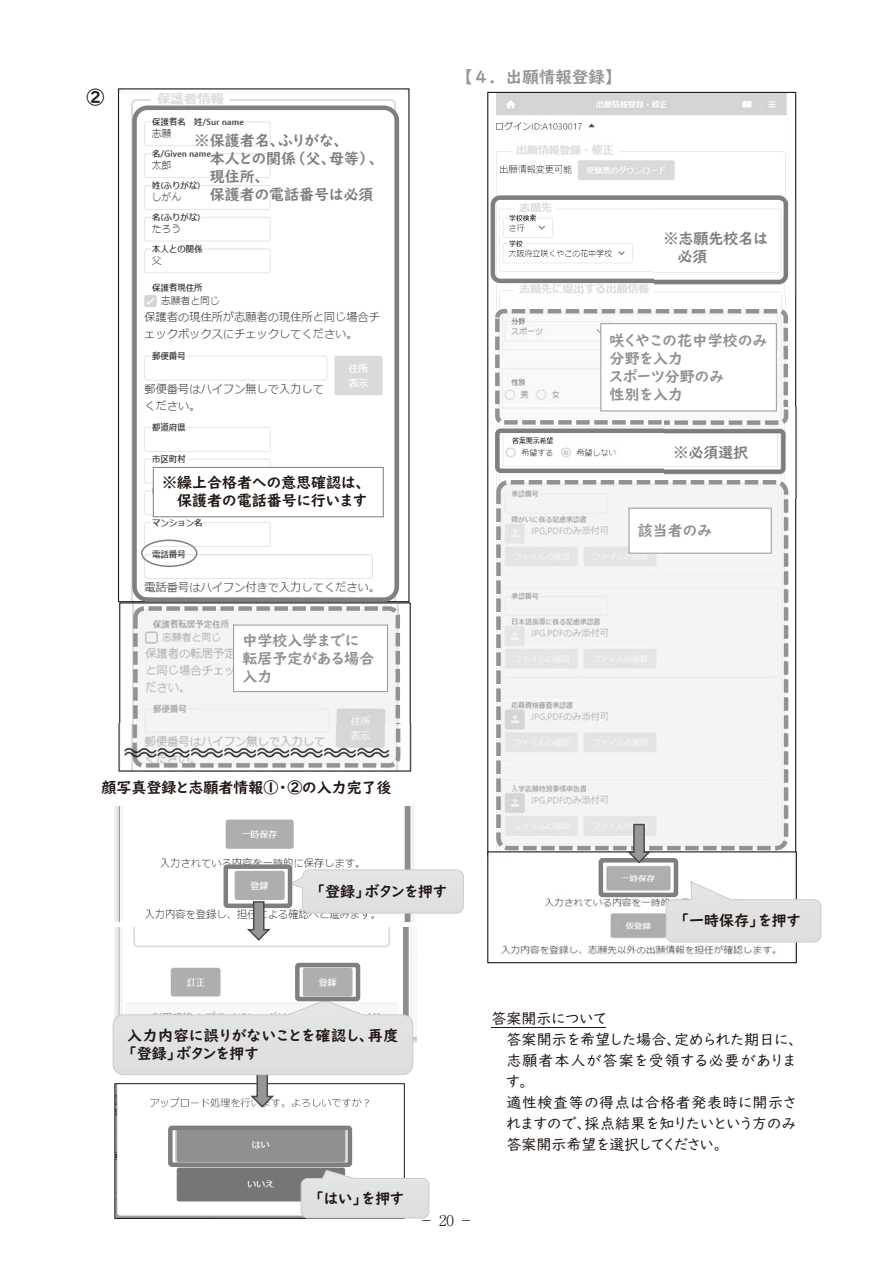
<style>
.page{position:relative;width:893px;height:1263px;background:#fff}
.page>*{position:absolute;margin:0;border:0;box-sizing:border-box;transform-origin:0 0}
.t1{font:18px "UD Digi Kyokasho NK B";color:#231916}
.t2{font:16.5px "UD Digi Kyokasho N B";color:#959596}
.t3{font:15px/21px "UD Digi Kyokasho NK R";letter-spacing:.02em;color:#231916}
.t4{font:15px/18px "UD Digi Kyokasho NK B";color:#231916;text-align:right}
.t5{font:15px/18px "UD Digi Kyokasho NK B";color:#7f7f7f}
.t6{font:15px/18px "UD Digi Kyokasho NK B";color:#929292}
.t7{font:15px/18px "UD Digi Kyokasho NK B";letter-spacing:.03em;color:#231916}
.t8{font:300 14.85px "Ryumin Pr 6 N";color:#231916}
</style>
<div class="page">
<img style="left:496px;top:94px;width:293px;height:757px">
<div style="left:491px;top:195px;width:297px;height:88px;border:4px solid #7f7f7f;border-radius:7px"></div>
<img style="left:655px;top:202px;width:142px;height:91px">
<img style="left:500px;top:314px;width:283px;height:106px">
<div style="left:495px;top:309px;width:293px;height:116px;border:4px dashed #929292;border-radius:6px"></div>
<div style="left:495px;top:428px;width:290px;height:45px;border:4px solid #7f7f7f;border-radius:3px"></div>
<img style="left:665px;top:407px;width:132px;height:91px">
<img style="left:498px;top:482px;width:288px;height:366px">
<div style="left:496px;top:480px;width:292px;height:370px;border:4px dashed #929292;border-radius:10px"></div>
<img style="left:500px;top:853px;width:295px;height:108px">
<div style="left:487px;top:851px;width:310px;height:112px;border:1px solid #231916"></div>
<div style="left:599px;top:858px;width:79px;height:39px;border:4px solid #7f7f7f;border-radius:2px"></div>
<svg style="left:665px;top:880px;width:157px;height:63px"></svg>
<div style="left:601px;top:324px;width:175px;height:87px;background:#fff"></div>
<div style="left:600px;top:323px;width:177px;height:88px;border:1px solid #979798"></div>
<div style="left:629px;top:508px;width:142px;height:45px;background:#fff"></div>
<div style="left:629px;top:508px;width:143px;height:45px;border:1px solid #979798"></div>
<hr style="left:491px;top:1027px;width:115px;height:1px;background:#231916">
<svg style="left:627px;top:823px;width:26px;height:41px"></svg>
<img style="left:120px;top:90px;width:287px;height:510px">
<div style="left:132px;top:106px;width:267px;height:496px;border:4px solid #7f7f7f;border-radius:13px"></div>
<div style="left:119px;top:602px;width:292px;height:169px;border:1px solid #231916"></div>
<img style="left:138px;top:608px;width:260px;height:115px">
<div style="left:133px;top:606px;width:267px;height:161px;border:4px dashed #929292;border-radius:9px"></div>
<div style="left:234px;top:625px;width:153px;height:67px;background:#fff"></div>
<div style="left:233px;top:625px;width:155px;height:67px;border:1px solid #979798"></div>
<img style="left:118px;top:723px;width:294px;height:49px">
<img style="left:116px;top:1109px;width:237px;height:108px">
<img style="left:114px;top:927px;width:303px;height:116px">
<img style="left:114px;top:807px;width:300px;height:114px">
<img style="left:291px;top:870px;width:172px;height:43px">
<div style="left:302px;top:869px;width:162px;height:44px;border:1px solid #cccccd;border-radius:7px"></div>
<div style="left:304px;top:877px;width:157px;height:28px;background:#e1e1e2"></div>
<div style="left:224px;top:864px;width:68px;height:44px;border:4px solid #7f7f7f;border-radius:2px"></div>
<svg style="left:247px;top:900px;width:25px;height:42px"></svg>
<svg style="left:112px;top:999px;width:301px;height:110px"></svg>
<div style="left:116px;top:1023px;width:294px;height:43px;background:#e1e1e2"></div>
<div style="left:295px;top:963px;width:65px;height:38px;border:4px solid #7f7f7f;border-radius:2px"></div>
<div style="left:168px;top:1125px;width:184px;height:42px;border:4px solid #7f7f7f;border-radius:2px"></div>
<svg style="left:300px;top:1169px;width:130px;height:50px"></svg>
<div style="left:303px;top:1186px;width:124px;height:25px;background:#e1e1e2"></div>
<div style="left:153px;top:467px;width:230px;height:50px;background:#fff"></div>
<div style="left:153px;top:467px;width:231px;height:50px;border:1px solid #7f7f7f"></div>
<div style="left:141px;top:539px;width:56px;height:28px;border:2px solid #7f7f7f;border-radius:50%"></div>
<p class="t1" style="left:86px;top:86px;width:19px">②</p>
<p class="t5" style="left:210px;top:132px;width:169px;text-indent:-15px">※保護者名、ふりがな、<br>本人との関係（父、母等）、現住所、<br>保護者の電話番号は必須</p>
<p class="t4" style="left:162px;top:474px;width:206px">※繰上合格者への意思確認は、保護者の電話番号に行います</p>
<p class="t6" style="left:242px;top:631px;width:133px">中学校入学までに転居予定がある場合入力</p>
<p class="t2" style="left:457px;top:67px;width:166px">【４．出願情報登録】</p>
<p class="t5" style="left:678px;top:229px;width:92px;text-indent:-14px">※志願先校名は必須</p>
<p class="t6" style="left:610px;top:331px;width:159px">咲くやこの花中学校のみ分野を入力<br>スポーツ分野のみ<br>性別を入力</p>
<p class="t5" style="left:673px;top:444px;width:77px">※必須選択</p>
<p class="t6" style="left:638px;top:522px;width:76px">該当者のみ</p>
<p class="t4" style="left:101px;top:779px;width:292px">顔写真登録と志願者情報①・②の入力完了後</p>
<p class="t4" style="left:316px;top:882px;width:133px">「登録」ボタンを押す</p>
<p class="t7" style="left:127px;top:1026px;width:273px">入力内容に誤りがないことを確認し、再度「登録」ボタンを押す</p>
<p class="t4" style="left:314px;top:1189px;width:91px">「はい」を押す</p>
<p class="t4" style="left:679px;top:912px;width:122px">「一時保存」を押す</p>
<p class="t3" style="left:506px;top:1008px;width:291px;text-indent:-15px">答案開示について<br>答案開示を希望した場合、定められた期日に、志願者本人が答案を受領する必要があります。<br>適性検査等の得点は合格者発表時に開示されますので、採点結果を知りたいという方のみ答案開示希望を選択してください。</p>
<p class="t8" style="left:419px;top:1209px;width:56px">－ 20 －</p>
</div>
